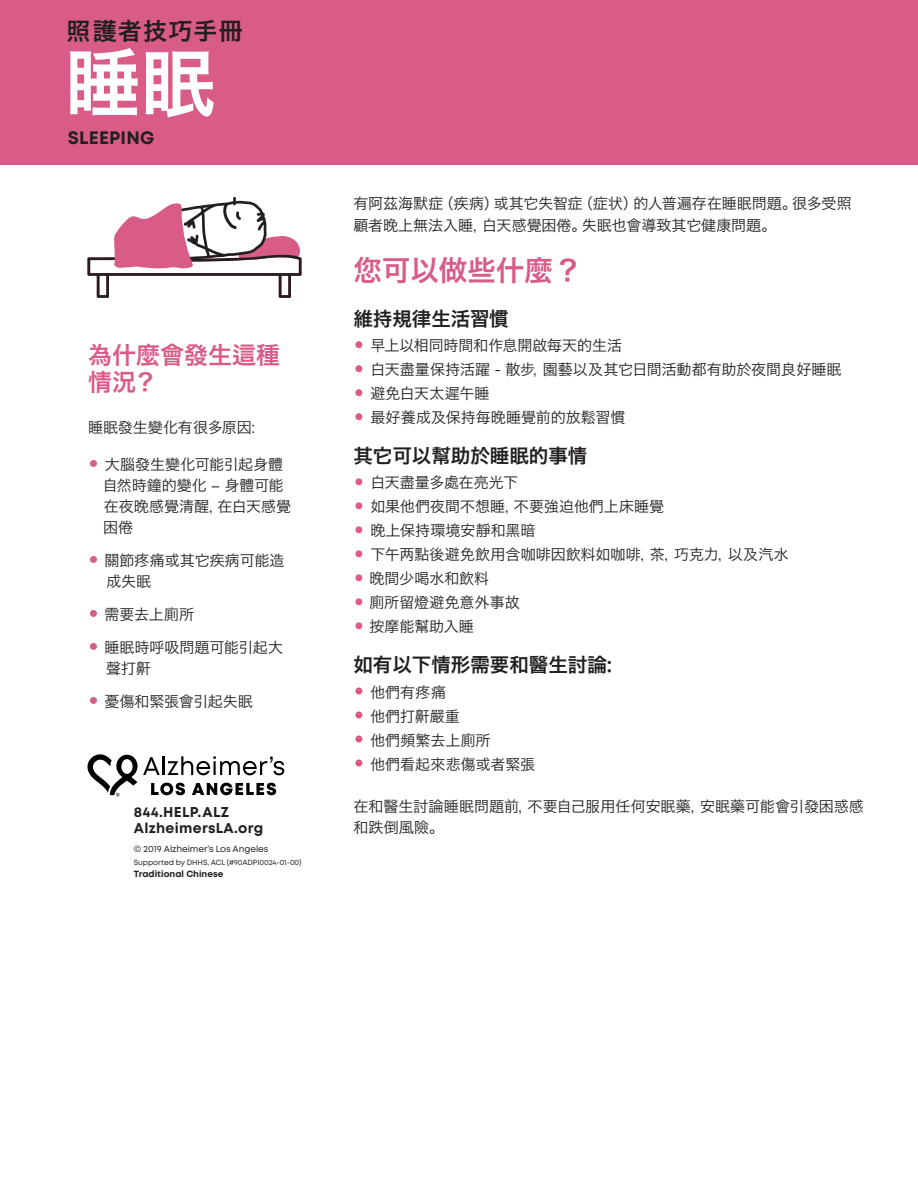
<style>
.page{position:relative;width:918px;height:1188px;background:#fff}
.page>*{position:absolute;margin:0;border:0;box-sizing:border-box;transform-origin:0 0}
.t1{font:75px "Hira Kaku Pro N W6";color:#fff}
.t2{font:28.5px "Hira Kaku Pro N W6";color:#d95c88}
.t3{font:24px/27px "Hira Kaku Pro N W6";color:#d95c88}
.t4{font:24px "Hira Kaku Pro N W6";letter-spacing:.05em;color:#231f20}
.t5{font:19.5px "Hira Kaku Pro N W6";color:#231f20}
.t6{font:700 18px "Mont";letter-spacing:.01em;color:#231f20}
.t7{font:15px/21px "Hira Kaku Pro N W3";color:#231f20}
.t8{font:700 14.25px/16.5px "Mont";letter-spacing:.02em;color:#231f20}
.t9{font:9px "Mont";letter-spacing:-.01em;color:#231f20}
.t10{font:700 9px "Mont";color:#231f20}
.t11{font:7.5px "Mont";letter-spacing:-.01em;color:#231f20}
.s1{font-family:"Century Gothic";font-size:18px;color:#d95c88}
.s2{font-family:"Hiragino Sans GB W3"}
</style>
<div class="page">
<div style="left:0;top:0;width:918px;height:164px;background:#d95c88"></div>
<svg style="left:87px;top:197px;width:215px;height:101px"></svg>
<svg style="left:87px;top:754px;width:197px;height:43px"></svg>
<h3 class="t4" style="left:66px;top:9px;width:178px">照護者技巧手冊</h3>
<h1 class="t1" style="left:65px;top:15px;width:151px">睡眠</h1>
<p class="t6" style="left:68px;top:126px;width:88px">SLEEPING</p>
<h3 class="t3" style="left:88px;top:340px;width:193px">為什麼會發生這種情況？</h3>
<p class="t7" style="left:88px;top:416px;width:169px">睡眠發生變化有很多原因:</p>
<p class="t7" style="left:103px;top:453px;width:190px;text-indent:-15px"><span class="s1">•</span> 大腦發生變化可能引起身體自然時鐘的變化 – 身體可能在夜晚感覺清醒, 在白天感覺困倦</p>
<p class="t7" style="left:107px;top:549px;width:179px;text-indent:-19px"><span class="s1">•</span> 關節疼痛或其它疾病可能造成失眠</p>
<p class="t7" style="left:88px;top:603px;width:107px"><span class="s1">•</span> 需要去上廁所</p>
<p class="t7" style="left:106px;top:636px;width:178px;text-indent:-18px"><span class="s1">•</span> 睡眠時呼吸問題可能引起大聲打鼾</p>
<p class="t7" style="left:88px;top:690px;width:166px"><span class="s1">•</span> 憂傷和緊張會引起失眠</p>
<p class="t8" style="left:134px;top:804px;width:131px">844.HELP.ALZ<br>AlzheimersLA.org</p>
<p class="t9" style="left:134px;top:843px;width:136px">© 2019 Alzheimer’s Los Angeles</p>
<p class="t11" style="left:134px;top:857px;width:169px">Supported by DHHS, ACL (#90ADPI0024-01-00)</p>
<p class="t10" style="left:134px;top:868px;width:91px">Traditional Chinese</p>
<p class="t7" style="left:353px;top:192px;width:500px;line-height:21.6px">有阿茲海默症（疾病）或其它失智症（症状）的人普遍存在睡眠問題。很多受照顧者晚上無法入睡，白天感覺困倦。失眠也會導致其它健康問題。</p>
<h2 class="t2" style="left:353px;top:244px;width:230px">您可以做些什麼？</h2>
<h3 class="t5" style="left:353px;top:301px;width:157px">維持規律生活習慣</h3>
<p class="t7" style="left:353px;top:334px;width:270px"><span class="s1">•</span> 早上以相同時間和作息開<span class="s2">啟</span>每天的生活</p>
<p class="t7" style="left:353px;top:358px;width:490px"><span class="s1">•</span> 白天盡量保持活躍 - 散步，園藝以及其它日間活動都有助於夜間良好睡眠</p>
<p class="t7" style="left:353px;top:382px;width:138px"><span class="s1">•</span> 避免白天太遲午睡</p>
<p class="t7" style="left:353px;top:406px;width:273px"><span class="s1">•</span> 最好養成及保持每晚睡覺前的放鬆習慣</p>
<h3 class="t5" style="left:353px;top:438px;width:236px">其它可以幫助於睡眠的事情</h3>
<p class="t7" style="left:353px;top:471px;width:166px"><span class="s1">•</span> 白天盡量多處在亮光下</p>
<p class="t7" style="left:353px;top:495px;width:312px"><span class="s1">•</span> 如果他們夜間不想睡，不要強迫他們上床睡覺</p>
<p class="t7" style="left:353px;top:519px;width:183px"><span class="s1">•</span> 晚上保持環境安靜和黑暗</p>
<p class="t7" style="left:353px;top:543px;width:437px"><span class="s1">•</span> 下午两點後避免飲用含咖啡因飲料如咖啡，茶，巧克力，以及汽水</p>
<p class="t7" style="left:353px;top:567px;width:137px"><span class="s1">•</span> 晚間少喝水和飲料</p>
<p class="t7" style="left:353px;top:591px;width:168px"><span class="s1">•</span> 廁所留燈避免意外事故</p>
<p class="t7" style="left:353px;top:615px;width:122px"><span class="s1">•</span> 按摩能幫助入睡</p>
<h3 class="t5" style="left:353px;top:647px;width:260px">如有以下情形需要和醫生討論:</h3>
<p class="t7" style="left:353px;top:680px;width:94px"><span class="s1">•</span> 他們有疼痛</p>
<p class="t7" style="left:353px;top:704px;width:108px"><span class="s1">•</span> 他們打鼾嚴重</p>
<p class="t7" style="left:353px;top:728px;width:139px"><span class="s1">•</span> 他們頻繁去上廁所</p>
<p class="t7" style="left:353px;top:752px;width:183px"><span class="s1">•</span> 他們看起來悲傷或者緊張</p>
<p class="t7" style="left:353px;top:794px;width:512px">在和醫生討論睡眠問題前，不要自己服用任何安眠藥，安眠藥可能會引發困惑感和跌倒風險。</p>
</div>
